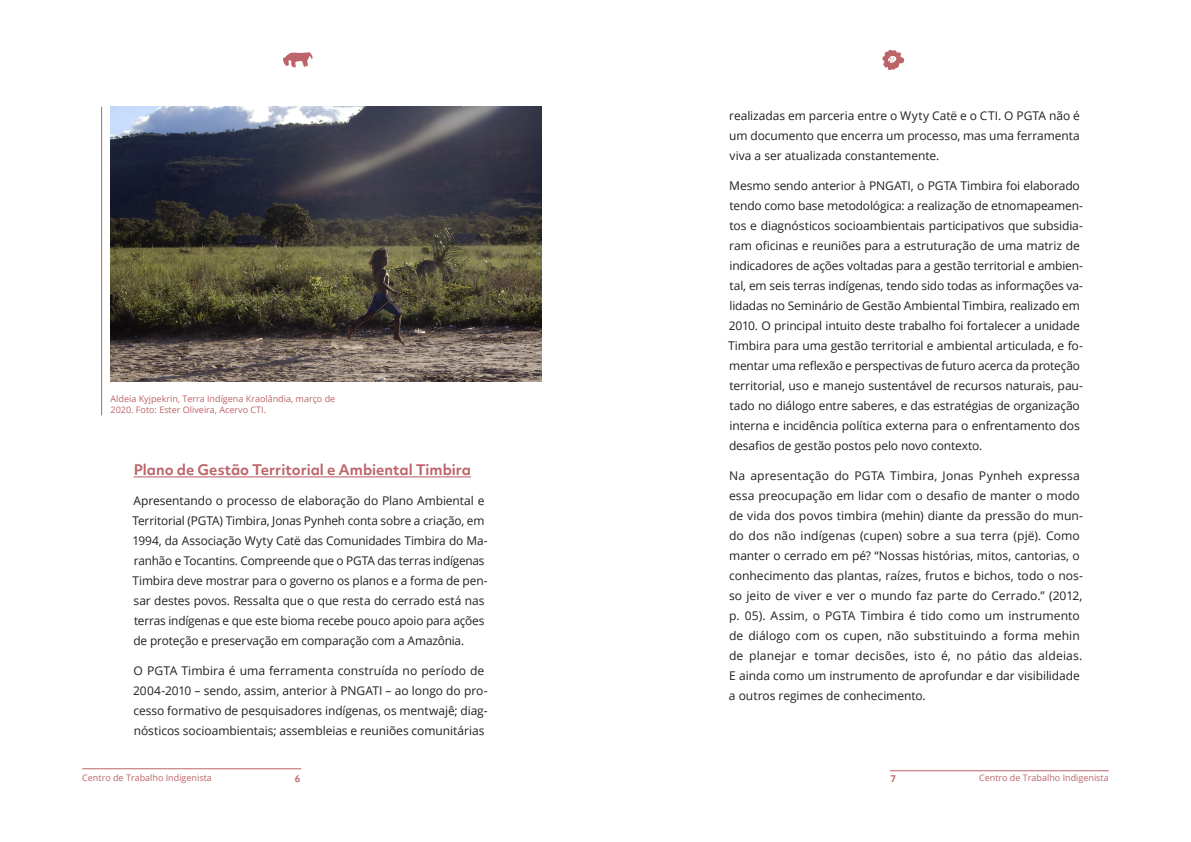
<style>
.page{position:relative;width:1191px;height:842px;background:#fff}
.page>*{position:absolute;margin:0;border:0;box-sizing:border-box;transform-origin:0 0}
.texto{font:700 14px "Objektiv Mk 2";color:#bc6469}
.texto-2{font:12px/20px "Open Sans";letter-spacing:-.01em;color:#231f20}
.notas{font:9px/11px "Open Sans";color:#bc6469}
.t1{font:700 9px "Objektiv Mk 2";color:#bc6469}
</style>
<div class="page">
<hr style="left:134px;top:476px;width:337px;height:1px;background:#bc6469">
<hr style="left:82px;top:768px;width:219px;height:1px;background:#bc6469">
<hr style="left:890px;top:770px;width:218px;height:1px;background:#bc6469">
<img style="left:111px;top:107px;width:430px;height:275px">
<hr style="left:101px;top:107px;width:1px;height:308px;background:#bc6469">
<svg style="left:283px;top:52px;width:30px;height:16px"></svg>
<svg style="left:882px;top:49px;width:22px;height:21px"></svg>
<p class="notas" style="left:111px;top:393px;width:226px">Aldeia Kyjpekrin, Terra Indígena Kraolândia, março de<br>2020. Foto: Ester Oliveira, Acervo CTI.</p>
<p class="texto" style="left:134px;top:460px;width:339px">Plano de Gestão Territorial e Ambiental Timbira</p>
<p class="texto-2" style="left:132px;top:490px;width:356px">Apresentando o processo de elaboração do Plano Ambiental e Territorial (PGTA) Timbira, Jonas Pynheh conta sobre a criação, em 1994, da Associação Wyty Catë das Comunidades Timbira do Ma&shy;ranhão e Tocantins. Compreende que o PGTA das terras indígenas Timbira deve mostrar para o governo os planos e a forma de pen&shy;sar destes povos. Ressalta que o que resta do cerrado está nas terras indígenas e que este bioma recebe pouco apoio para ações de proteção e preservação em comparação com a Amazônia.</p>
<p class="texto-2" style="left:133px;top:660px;width:356px">O PGTA Timbira é uma ferramenta construída no período de 2004-2010 – sendo, assim, anterior à PNGATI – ao longo do pro&shy;cesso formativo de pesquisadores indígenas, os mentwajê; diag&shy;nósticos socioambientais; assembleias e reuniões comunitárias</p>
<p class="texto-2" style="left:729px;top:105px;width:352px;text-align:justify">realizadas em parceria entre o Wyty Catë e o CTI. O PGTA não é um documento que encerra um processo, mas uma ferramenta viva a ser atualizada constantemente.</p>
<p class="texto-2" style="left:728px;top:175px;width:356px">Mesmo sendo anterior à PNGATI, o PGTA Timbira foi elaborado tendo como base metodológica: a realização de etnomapeamen&shy;tos e diagnósticos socioambientais participativos que subsidia&shy;ram oficinas e reuniões para a estruturação de uma matriz de indicadores de ações voltadas para a gestão territorial e ambien&shy;tal, em seis terras indígenas, tendo sido todas as informações va&shy;lidadas no Seminário de Gestão Ambiental Timbira, realizado em 2010. O principal intuito deste trabalho foi fortalecer a unidade Timbira para uma gestão territorial e ambiental articulada, e fo&shy;mentar uma reflexão e perspectivas de futuro acerca da proteção territorial, uso e manejo sustentável de recursos naturais, pau&shy;tado no diálogo entre saberes, e das estratégias de organização interna e incidência política externa para o enfrentamento dos desafios de gestão postos pelo novo contexto.</p>
<p class="texto-2" style="left:729px;top:465px;width:355px">Na apresentação do PGTA Timbira, Jonas Pynheh expressa essa preocupação em lidar com o desafio de manter o modo de vida dos povos timbira (mehin) diante da pressão do mun&shy;do dos não indígenas (cupen) sobre a sua terra (pjë). Como manter o cerrado em pé? “Nossas histórias, mitos, cantorias, o conhecimento das plantas, raízes, frutos e bichos, todo o nos&shy;so jeito de viver e ver o mundo faz parte do Cerrado.” (2012, p. 05). Assim, o PGTA Timbira é tido como um instrumento de diálogo com os cupen, não substituindo a forma mehin de planejar e tomar decisões, isto é, no pátio das aldeias.<br>E ainda como um instrumento de aprofundar e dar visibilidade a outros regimes de conhecimento.</p>
<p class="notas" style="left:82px;top:772px;width:131px">Centro de Trabalho Indigenista</p>
<p class="notas" style="left:979px;top:772px;width:131px">Centro de Trabalho Indigenista</p>
<p class="t1" style="left:295px;top:772px;width:7px">6</p>
<p class="t1" style="left:890px;top:772px;width:7px">7</p>
</div>
